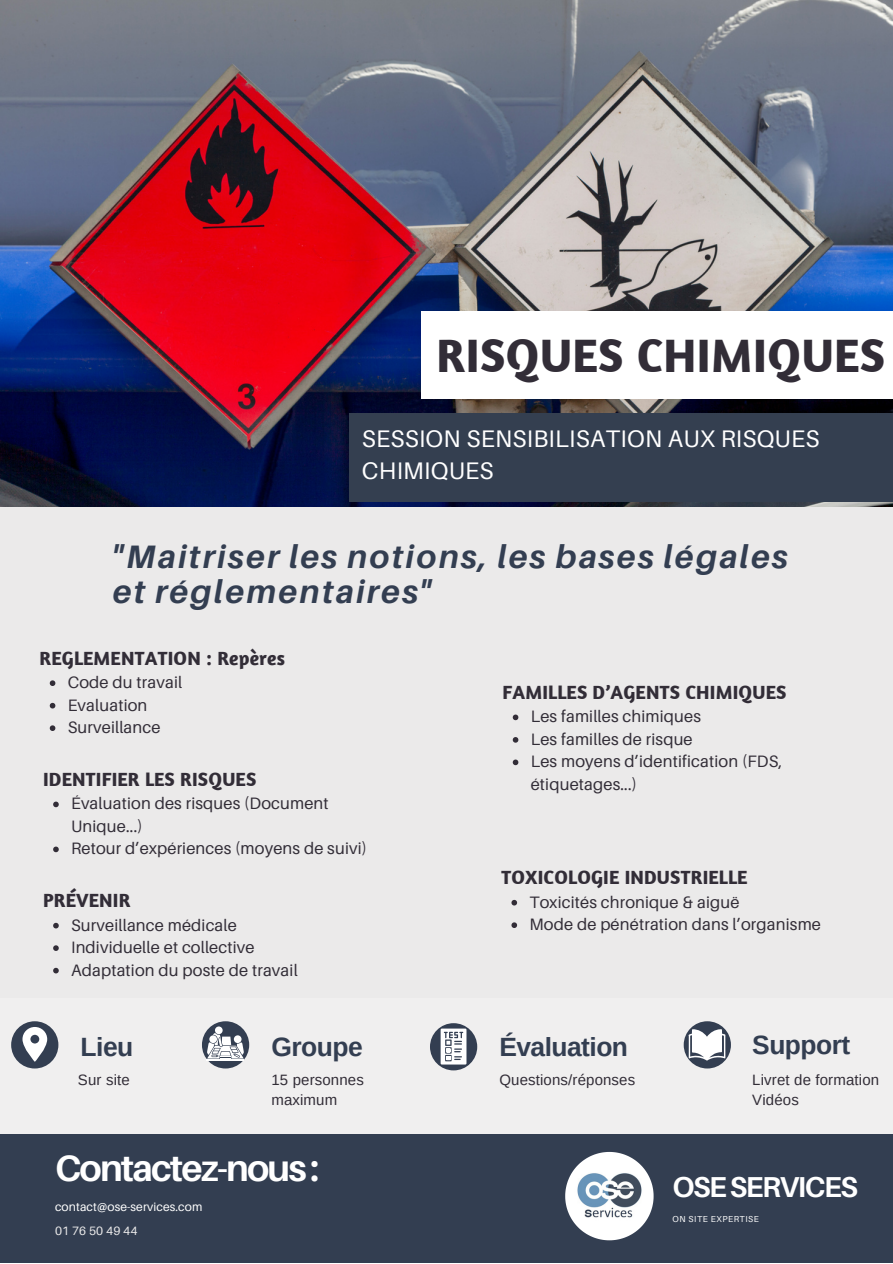
<style>
.page{position:relative;width:893px;height:1264px;background:#fff}
.page>*{position:absolute;margin:0;border:0;box-sizing:border-box;transform-origin:0 0}
.t1{font:700 48px "Amaranth";letter-spacing:.01em;color:#322d37}
.t2{font:700 36.75px "Aileron";letter-spacing:-.05em;color:#fff}
.t3{font:italic 700 32.4px/34.8px "Aileron";letter-spacing:.07em;color:#333e51}
.t4{font:700 28.8px "Aileron";letter-spacing:-.05em;color:#fff}
.t5{font:700 26.4px "Arimo";letter-spacing:-.02em;color:#333e51}
.t6{font:24px/32.5px "Aileron";letter-spacing:.01em;color:#fff}
.t7{font:700 19.5px "Amaranth";letter-spacing:.01em;color:#322d37}
.t8{font:16.5px/22.5px "Aileron";letter-spacing:.01em;color:#322d37}
.t9{font:15px/20.2px "Arimo";letter-spacing:.01em;color:#322d37}
.t10{font:12.15px "Aileron";letter-spacing:.01em;color:#fff}
.t11{font:12.15px "Aileron";letter-spacing:.01em;color:#ebeaea}
.t12{font:8.7px "Aileron";letter-spacing:.06em;color:#fff}
</style>
<div class="page">
<div style="left:0;top:0;width:892px;height:1262px;background:#ebeaea"></div>
<img style="left:0;top:0;width:892px;height:506px">
<div style="left:421px;top:311px;width:471px;height:87px;background:#fff"></div>
<div style="left:349px;top:414px;width:543px;height:87px;background:#343f50"></div>
<div style="left:0;top:998px;width:892px;height:188px;background:#f0efef"></div>
<div style="left:0;top:1134px;width:892px;height:128px;background:#333e51"></div>
<svg style="left:565px;top:1151px;width:88px;height:89px"></svg>
<img style="left:574px;top:1171px;width:69px;height:49px">
<div style="left:202px;top:1021px;width:47px;height:47px;background:#333e51;border-radius:50%"></div>
<hr style="left:207px;top:1059px;width:37px;height:2px;background:#fff">
<div style="left:215px;top:1026px;width:8px;height:8px;background:#fff;border-radius:50%"></div>
<svg style="left:207px;top:1032px;width:37px;height:26px"></svg>
<div style="left:234px;top:1035px;width:7px;height:8px;background:#fff;border-radius:50%"></div>
<div style="left:430px;top:1023px;width:47px;height:47px;background:#333e51;border-radius:50%"></div>
<svg style="left:440px;top:1028px;width:26px;height:36px"></svg>
<svg style="left:683px;top:1021px;width:48px;height:47px"></svg>
<svg style="left:688px;top:1028px;width:37px;height:32px"></svg>
<div style="left:11px;top:1021px;width:47px;height:47px;background:#333e51;border-radius:50%"></div>
<svg style="left:22px;top:1027px;width:25px;height:34px"></svg>
<svg style="left:53px;top:922px;width:6px;height:6px"></svg>
<svg style="left:53px;top:945px;width:6px;height:5px"></svg>
<svg style="left:53px;top:967px;width:6px;height:6px"></svg>
<svg style="left:50px;top:680px;width:5px;height:6px"></svg>
<svg style="left:50px;top:703px;width:5px;height:5px"></svg>
<svg style="left:50px;top:725px;width:5px;height:6px"></svg>
<svg style="left:512px;top:714px;width:6px;height:6px"></svg>
<svg style="left:512px;top:737px;width:6px;height:5px"></svg>
<svg style="left:512px;top:759px;width:6px;height:6px"></svg>
<svg style="left:511px;top:899px;width:6px;height:6px"></svg>
<svg style="left:511px;top:922px;width:6px;height:6px"></svg>
<svg style="left:53px;top:801px;width:6px;height:6px"></svg>
<svg style="left:53px;top:846px;width:6px;height:6px"></svg>
<h1 class="t1" style="left:436px;top:325px;width:450px">RISQUES CHIMIQUES</h1>
<h3 class="t6" style="left:362px;top:421px;width:459px">SESSION SENSIBILISATION AUX RISQUES<br>CHIMIQUES</h3>
<h3 class="t3" style="left:113px;top:538px;width:676px">"Maitriser les notions, les bases légales et réglementaires"</h3>
<p class="t7" style="left:40px;top:645px;width:247px">REGLEMENTATION : Repères</p>
<p class="t8" style="left:68px;top:671px;width:116px">Code du travail<br>Evaluation<br>Surveillance</p>
<p class="t7" style="left:43px;top:766px;width:215px">IDENTIFIER LES RISQUES</p>
<p class="t8" style="left:71px;top:792px;width:297px">Évaluation des risques (Document<br>Unique...)<br>Retour d’expériences (moyens de suivi)</p>
<p class="t7" style="left:43px;top:888px;width:89px">PRÉVENIR</p>
<p class="t8" style="left:71px;top:913px;width:228px">Surveillance médicale<br>Individuelle et collective<br>Adaptation du poste de travail</p>
<p class="t7" style="left:502px;top:679px;width:285px">FAMILLES D’AGENTS CHIMIQUES</p>
<p class="t8" style="left:530px;top:705px;width:253px">Les familles chimiques<br>Les familles de risque<br>Les moyens d’identification (FDS, étiquetages...)</p>
<p class="t7" style="left:501px;top:865px;width:247px">TOXICOLOGIE INDUSTRIELLE</p>
<p class="t8" style="left:529px;top:890px;width:293px">Toxicités chronique &amp; aiguë<br>Mode de pénétration dans l’organisme</p>
<h3 class="t5" style="left:81px;top:1032px;width:54px">Lieu</h3>
<h3 class="t5" style="left:271px;top:1031px;width:93px">Groupe</h3>
<h3 class="t5" style="left:499px;top:1032px;width:130px">Évaluation</h3>
<p class="t9" style="left:78px;top:1069px;width:53px">Sur site</p>
<p class="t9" style="left:271px;top:1069px;width:94px">15 personnes maximum</p>
<p class="t9" style="left:499px;top:1069px;width:137px">Questions/réponses</p>
<h2 class="t2" style="left:55px;top:1145px;width:265px">Contactez-nous:</h2>
<p class="t10" style="left:55px;top:1199px;width:149px">contact@ose-services.com</p>
<p class="t11" style="left:55px;top:1222px;width:84px">01 76 50 49 44</p>
<h3 class="t5" style="left:752px;top:1029px;width:99px">Support</h3>
<p class="t9" style="left:752px;top:1069px;width:128px">Livret de formation<br>Vidéos</p>
<h3 class="t4" style="left:672px;top:1168px;width:187px">OSESERVICES</h3>
<p class="t12" style="left:672px;top:1213px;width:88px">ON SITE EXPERTISE</p>
</div>
